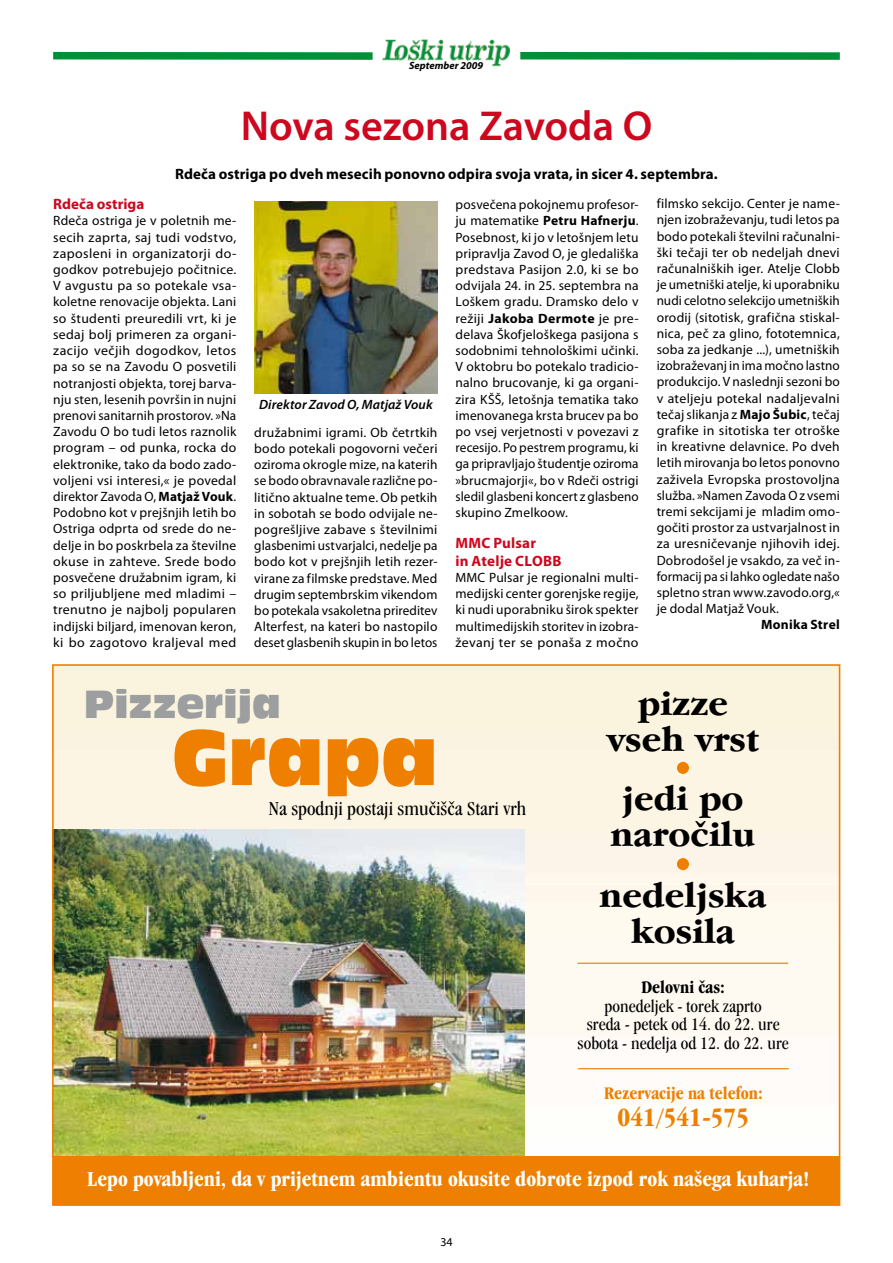
<style>
.page{position:relative;width:893px;height:1263px;background:#fff}
.page>*{position:absolute;margin:0;border:0;box-sizing:border-box;transform-origin:0 0}
.t1{font:73.05px "Incised 901 Compact";color:#ee7f00}
.t2{font:600 42px "Myriad Pro";color:#cd071e}
.t3{font:36.75px "Incised 901 Compact";color:#9c9e9f}
.t4{font:700 36.45px/35.8px "ITC Garamond";color:#000;text-align:center}
.t5{font:700 condensed 27.45px "ITC Garamond";color:#ee7f00}
.t6{font:700 condensed 22.2px "ITC Garamond";color:#fff}
.t7{font:condensed 20.4px "ITC Garamond";color:#000}
.t8{font:condensed 18.3px/18.6px "ITC Garamond";color:#000;text-align:center}
.t9{font:700 condensed 18.3px "ITC Garamond";color:#ee7f00}
.t10{font:700 condensed 18.3px "ITC Garamond";color:#000}
.t11{font:700 15px "Myriad Pro";letter-spacing:.005em;color:#000}
.t12{font:700 15px/18px "Myriad Pro";letter-spacing:.01em;color:#cd071e}
.t13{font:13.5px/16.2px "Myriad Pro";letter-spacing:.01em;color:#000;text-align:justify}
.t14{font:italic 600 13.5px "Myriad Pro";letter-spacing:.01em;color:#000}
.t15{font:700 13.5px "Myriad Pro";letter-spacing:.02em;color:#000}
.t16{font:12px "Myriad Pro";color:#000}
.t17{font:italic 700 10.5px "Myriad Pro";color:#000}
.s1{font-weight:700}
</style>
<div class="page">
<img style="left:382px;top:39px;width:128px;height:28px">
<div style="left:53px;top:52px;width:320px;height:8px;background:#009037"></div>
<div style="left:520px;top:52px;width:320px;height:8px;background:#009037"></div>
<img style="left:254px;top:201px;width:183px;height:193px">
<img style="left:55px;top:667px;width:782px;height:489px">
<img style="left:55px;top:830px;width:469px;height:326px">
<div style="left:677px;top:762px;width:12px;height:12px;background:#ee7f00;border-radius:50%"></div>
<div style="left:677px;top:858px;width:12px;height:12px;background:#ee7f00;border-radius:50%"></div>
<div style="left:53px;top:1156px;width:787px;height:49px;background:#ee7f00"></div>
<hr style="left:577px;top:963px;width:211px;height:1px;background:#ee7f00">
<hr style="left:578px;top:1068px;width:211px;height:1px;background:#ee7f00">
<p class="t17" style="left:409px;top:59px;width:75px">September 2009</p>
<h2 class="t2" style="left:241px;top:99px;width:413px">Nova sezona Zavoda O</h2>
<p class="t11" style="left:175px;top:164px;width:544px">Rdeča ostriga po dveh mesecih ponovno odpira svoja vrata, in sicer 4. septembra.</p>
<p class="t12" style="left:53px;top:195px;width:93px">Rdeča ostriga</p>
<p class="t13" style="left:53px;top:213px;width:185px">Rdeča ostriga je v poletnih me&shy;secih zaprta, saj tudi vodstvo, zaposleni in organizatorji do&shy;godkov potrebujejo počitnice.<br>V avgustu pa so potekale vsa&shy;koletne renovacije objekta. Lani so študenti preuredili vrt, ki je sedaj bolj primeren za organi&shy;zacijo večjih dogodkov, letos pa so se na Zavodu O posvetili notranjosti objekta, torej barva&shy;nju sten, lesenih površin in nujni prenovi sanitarnih prostorov. »Na Zavodu O bo tudi letos raznolik program – od punka, rocka do elektronike, tako da bodo zado&shy;voljeni vsi interesi,« je povedal direktor Zavoda O, <span class="s1">Matjaž Vouk</span>.<br>Podobno kot v prejšnjih letih bo Ostriga odprta od srede do ne&shy;delje in bo poskrbela za številne okuse in zahteve. Srede bodo posvečene družabnim igram, ki so priljubljene med mladimi – trenutno je najbolj popularen indijski biljard, imenovan keron, ki bo zagotovo kraljeval med</p>
<p class="t14" style="left:259px;top:396px;width:175px">Direktor Zavod O, Matjaž Vouk</p>
<p class="t13" style="left:254px;top:424px;width:185px">družabnimi igrami. Ob četrtkih bodo potekali pogovorni večeri oziroma okrogle mize, na katerih se bodo obravnavale različne po&shy;litično aktualne teme. Ob petkih in sobotah se bodo odvijale ne&shy;pogrešljive zabave s številnimi glasbenimi ustvarjalci, nedelje pa bodo kot v prejšnjih letih rezer&shy;virane za filmske predstave. Med drugim septembrskim vikendom bo potekala vsakoletna prireditev Alterfest, na kateri bo nastopilo deset glasbenih skupin in bo letos</p>
<p class="t13" style="left:455px;top:196px;width:185px">posvečena pokojnemu profesor&shy;ju matematike <span class="s1">Petru Hafnerju</span>.<br>Posebnost, ki jo v letošnjem letu pripravlja Zavod O, je gledališka predstava Pasijon 2.0, ki se bo odvijala 24. in 25. septembra na Loškem gradu. Dramsko delo v režiji <span class="s1">Jakoba Dermote</span> je pre&shy;delava Škofjeloškega pasijona s sodobnimi tehnološkimi učinki.<br>V oktobru bo potekalo tradicio&shy;nalno brucovanje, ki ga organi&shy;zira KŠŠ, letošnja tematika tako imenovanega krsta brucev pa bo po vsej verjetnosti v povezavi z recesijo. Po pestrem programu, ki ga pripravljajo študentje oziroma »brucmajorji«, bo v Rdeči ostrigi sledil glasbeni koncert z glasbeno skupino Zmelkoow.</p>
<p class="t12" style="left:455px;top:533px;width:107px">MMC Pulsar<br>in Atelje CLOBB</p>
<p class="t13" style="left:455px;top:569px;width:185px">MMC Pulsar je regionalni multi&shy;medijski center gorenjske regije, ki nudi uporabniku širok spekter multimedijskih storitev in izobra&shy;ževanj ter se ponaša z močno</p>
<p class="t13" style="left:657px;top:195px;width:185px">filmsko sekcijo. Center je name&shy;njen izobraževanju, tudi letos pa bodo potekali številni računalni&shy;ški tečaji ter ob nedeljah dnevi računalniških iger. Atelje Clobb je umetniški atelje, ki uporabniku nudi celotno selekcijo umetniških orodij (sitotisk, grafična stiskal&shy;nica, peč za glino, fototemnica, soba za jedkanje ...), umetniških izobraževanj in ima močno lastno produkcijo. V naslednji sezoni bo v ateljeju potekal nadaljevalni tečaj slikanja z <span class="s1">Majo Šubic</span>, tečaj grafike in sitotiska ter otroške in kreativne delavnice. Po dveh letih mirovanja bo letos ponovno zaživela Evropska prostovoljna služba. »Namen Zavoda O z vsemi tremi sekcijami je mladim omo&shy;gočiti prostor za ustvarjalnost in za uresničevanje njihovih idej.<br>Dobrodošel je vsakdo, za več in&shy;formacij pa si lahko ogledate našo spletno stran www.zavodo.org,« je dodal Matjaž Vouk.</p>
<p class="t15" style="left:761px;top:616px;width:80px">Monika Strel</p>
<h3 class="t3" style="left:84px;top:683px;width:199px">Pizzerija</h3>
<h1 class="t1" style="left:172px;top:715px;width:267px">Grapa</h1>
<h3 class="t7" style="left:269px;top:797px;width:259px">Na spodnji postaji smu~i{~a Stari vrh</h3>
<h3 class="t4" style="left:607px;top:685px;width:154px">pizze vseh vrst</h3>
<h3 class="t4" style="left:611px;top:780px;width:146px">jedi po naro~ilu</h3>
<h3 class="t4" style="left:600px;top:877px;width:169px">nedeljska kosila</h3>
<h3 class="t10" style="left:641px;top:976px;width:85px">Delovni ~as:</h3>
<h3 class="t8" style="left:577px;top:996px;width:213px">ponedeljek - torek zaprto<br>sreda - petek od 14. do 22. ure sobota - nedelja od 12. do 22. ure</h3>
<h3 class="t9" style="left:604px;top:1082px;width:160px">Rezervacije na telefon:</h3>
<h3 class="t5" style="left:618px;top:1100px;width:133px">041/541-575</h3>
<h3 class="t6" style="left:87px;top:1166px;width:724px">Lepo povabljeni, da v prijetnem ambientu okusite dobrote izpod rok na{ega kuharja!</h3>
<p class="t16" style="left:440px;top:1234px;width:14px">34</p>
</div>
